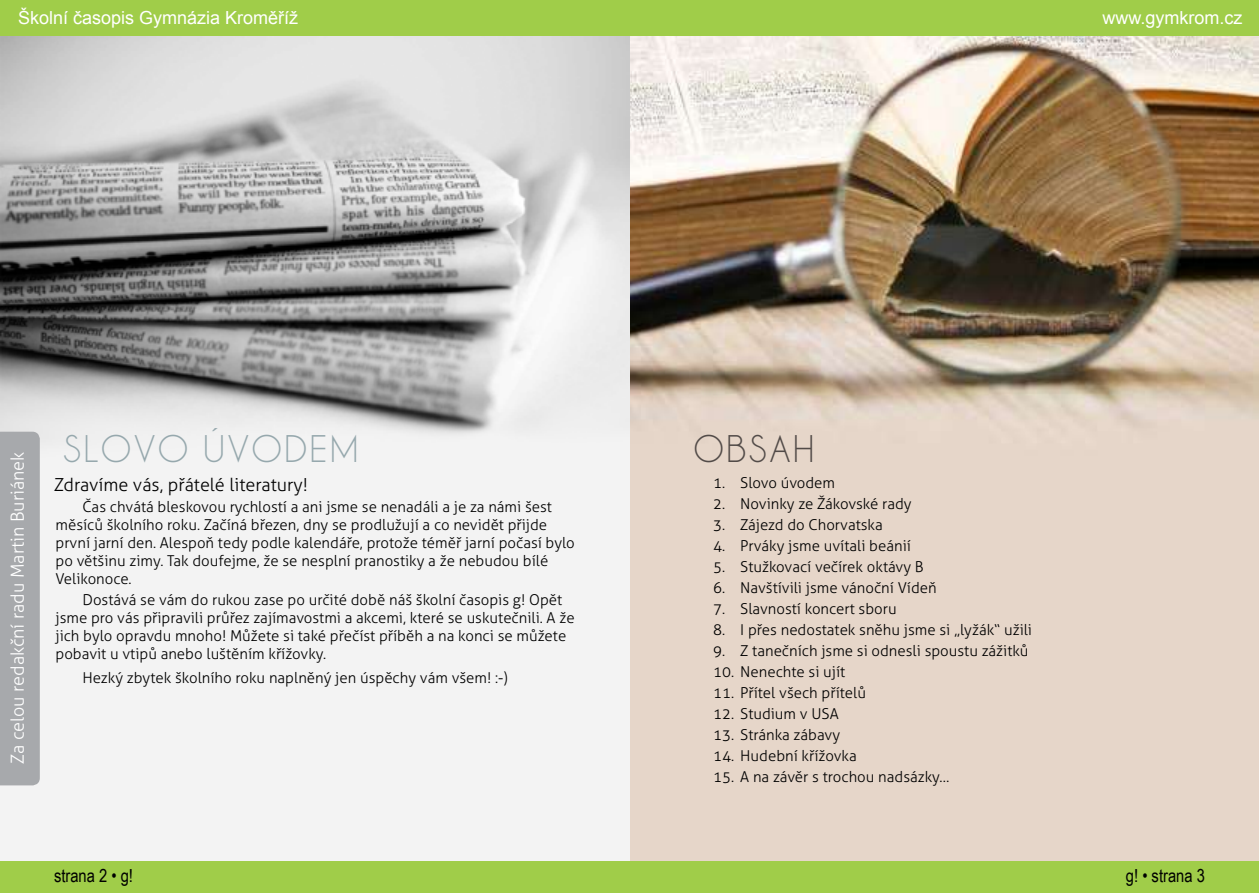
<style>
.page{position:relative;width:1259px;height:893px;background:#fff}
.page>*{position:absolute;margin:0;border:0;box-sizing:border-box;transform-origin:0 0}
.t1{font:39px "Champagne&Limousines";letter-spacing:.07em;color:#96a8ad}
.t2{font:39px "Champagne&Limousines";letter-spacing:.07em;color:#524b48}
.t3{font:18px "Arial";color:#fff}
.t4{font:300 18px "Aller";color:#fff}
.t5{font:300 18px "Aller";color:#000}
.t6{font:18px "Arial Narrow";color:#000}
.t7{font:300 15px/18px "Aller";color:#000}
</style>
<div class="page">
<div style="left:0;top:0;width:1259px;height:36px;background:#a0cd49"></div>
<div style="left:0;top:860px;width:1259px;height:33px;background:#a0cd49"></div>
<img style="left:0;top:36px;width:1259px;height:824px">
<div style="left:0;top:432px;width:40px;height:353px;background:#a7a9ac"></div>
<p class="t3" style="left:18px;top:5px;width:282px">Školní časopis Gymnázia Kroměříž</p>
<p class="t3" style="left:1102px;top:5px;width:142px">www.gymkrom.cz</p>
<p class="t4" style="left:7px;top:764px;width:314px;rotate:-90deg">Za celou redakční radu Martin Buriánek</p>
<h1 class="t1" style="left:63px;top:427px;width:296px">SLOVO ÚVODEM</h1>
<h1 class="t2" style="left:694px;top:427px;width:122px">OBSAH</h1>
<p class="t5" style="left:54px;top:473px;width:255px">Zdravíme vás, přátelé literatury!</p>
<p class="t7" style="left:56px;top:497px;width:521px;text-indent:27px">Čas chvátá bleskovou rychlostí a ani jsme se nenadáli a je za námi šest měsíců školního roku. Začíná březen, dny se prodlužují a co nevidět přijde první jarní den. Alespoň tedy podle kalendáře, protože téměř jarní počasí bylo po většinu zimy. Tak doufejme, že se nesplní pranostiky a že nebudou bílé Velikonoce.</p>
<p class="t7" style="left:56px;top:590px;width:521px;text-indent:27px">Dostává se vám do rukou zase po určité době náš školní časopis g! Opět jsme pro vás připravili průřez zajímavostmi a akcemi, které se uskutečnili. A že jich bylo opravdu mnoho! Můžete si také přečíst příběh a na konci se můžete pobavit u vtipů anebo luštěním křížovky.</p>
<p class="t7" style="left:82px;top:669px;width:427px">Hezký zbytek školního roku naplněný jen úspěchy vám všem! :-)</p>
<p class="t7" style="left:713px;top:474px;width:123px">1. Slovo úvodem</p>
<p class="t7" style="left:713px;top:495px;width:200px">2. Novinky ze Žákovské rady</p>
<p class="t7" style="left:713px;top:516px;width:171px">3. Zájezd do Chorvatska</p>
<p class="t7" style="left:713px;top:537px;width:199px">4. Prváky jsme uvítali beánií</p>
<p class="t7" style="left:713px;top:558px;width:212px">5. Stužkovací večírek oktávy B</p>
<p class="t7" style="left:713px;top:579px;width:225px">6. Navštívili jsme vánoční Vídeň</p>
<p class="t7" style="left:713px;top:600px;width:185px">7. Slavností koncert sboru</p>
<p class="t7" style="left:713px;top:621px;width:320px">8. I přes nedostatek sněhu jsme si „lyžák“ užili</p>
<p class="t7" style="left:713px;top:642px;width:317px">9. Z tanečních jsme si odnesli spoustu zážitků</p>
<p class="t7" style="left:713px;top:663px;width:133px">10. Nenechte si ujít</p>
<p class="t7" style="left:713px;top:684px;width:154px">11. Přítel všech přítelů</p>
<p class="t7" style="left:713px;top:705px;width:127px">12. Studium v USA</p>
<p class="t7" style="left:713px;top:726px;width:128px">13. Stránka zábavy</p>
<p class="t7" style="left:713px;top:747px;width:145px">14. Hudební křížovka</p>
<p class="t7" style="left:713px;top:768px;width:238px">15. A na závěr s trochou nadsázky…</p>
<p class="t6" style="left:54px;top:862px;width:81px">strana 2 • g!</p>
<p class="t6" style="left:1126px;top:862px;width:81px">g! • strana 3</p>
</div>
